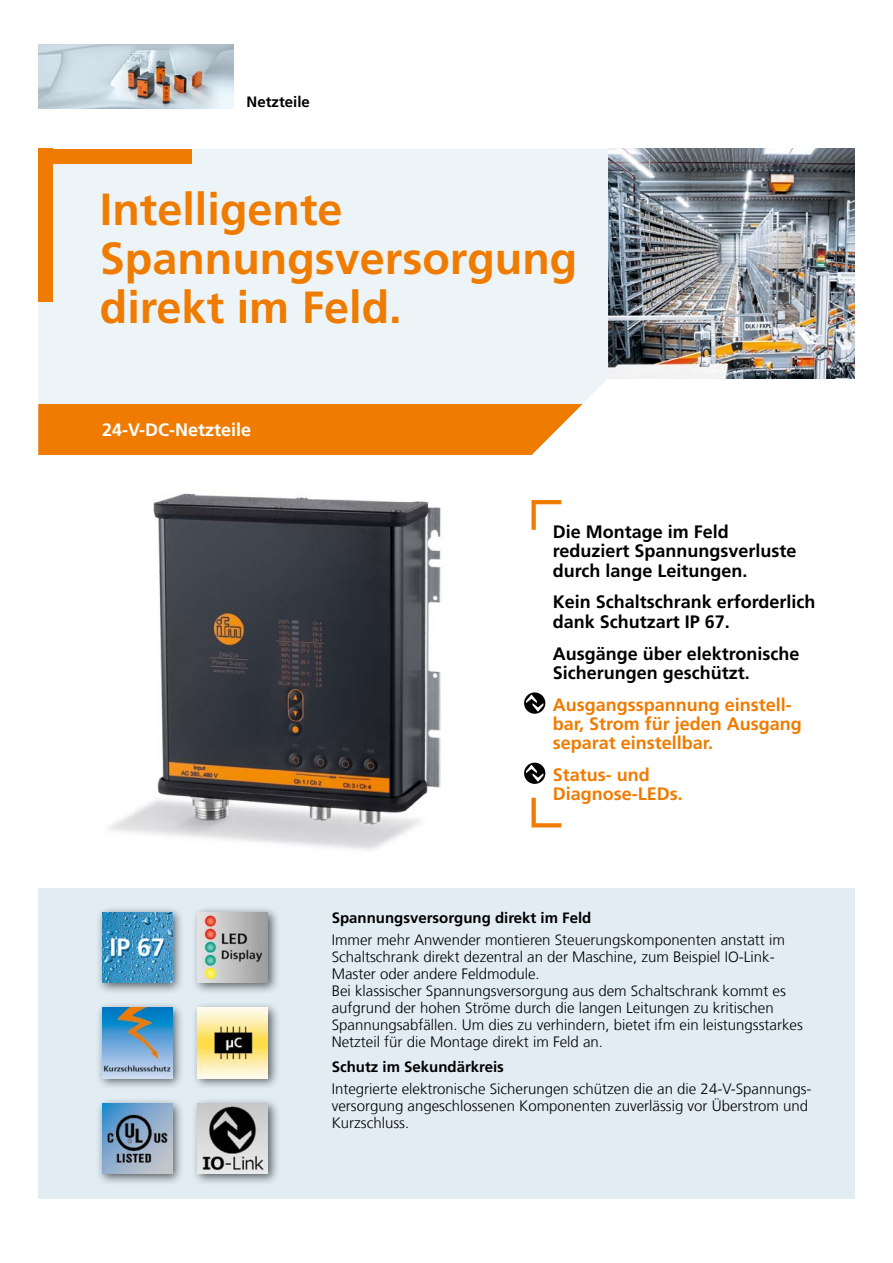
<style>
.page{position:relative;width:893px;height:1263px;background:#fff}
.page>*{position:absolute;margin:0;border:0;box-sizing:border-box;transform-origin:0 0}
.Box_Headline{font:700 45px/48.9px "Frutiger LT Com";color:#ef7c00}
.Features{font:700 18px/19.2px "Frutiger LT Com";color:#000}
.Features-2{font:700 18px/19.2px "Frutiger LT Com";color:#ef7c00}
.Box_Subheadline{font:700 18px "Frutiger LT Com";color:#fff}
.Fließtext{font:300 15px/17px "Frutiger LT Com";color:#000}
.Fließtext_Headline{font:700 15px "Frutiger LT Com";color:#000}
.Box_Produktgruppe{font:700 15px "Frutiger LT Com";color:#000}
</style>
<div class="page">
<img style="left:38px;top:493px;width:468px;height:396px">
<img style="left:608px;top:149px;width:247px;height:229px">
<div style="left:38px;top:889px;width:817px;height:310px;background:#e1ecf3"></div>
<div style="left:38px;top:149px;width:570px;height:255px;background:#edf4f8"></div>
<div style="left:38px;top:404px;width:545px;height:51px;background:#ef7c00"></div>
<div style="left:38px;top:149px;width:153px;height:15px;background:#ef7c00"></div>
<div style="left:38px;top:149px;width:15px;height:153px;background:#ef7c00"></div>
<img style="left:38px;top:45px;width:196px;height:63px">
<svg style="left:531px;top:500px;width:30px;height:30px"></svg>
<svg style="left:524px;top:692px;width:21px;height:22px"></svg>
<svg style="left:526px;top:694px;width:17px;height:18px"></svg>
<svg style="left:524px;top:763px;width:21px;height:21px"></svg>
<svg style="left:526px;top:764px;width:17px;height:18px"></svg>
<svg style="left:531px;top:798px;width:30px;height:29px"></svg>
<div style="left:192px;top:906px;width:88px;height:88px;background:#000;opacity:.6"></div>
<img style="left:198px;top:912px;width:70px;height:70px">
<div style="left:96px;top:1001px;width:89px;height:89px;background:#000;opacity:.6"></div>
<img style="left:102px;top:1008px;width:70px;height:70px">
<div style="left:192px;top:1001px;width:88px;height:89px;background:#000;opacity:.6"></div>
<img style="left:198px;top:1008px;width:70px;height:70px">
<div style="left:96px;top:1097px;width:89px;height:89px;background:#000;opacity:.6"></div>
<img style="left:102px;top:1103px;width:70px;height:71px">
<div style="left:96px;top:906px;width:89px;height:88px;background:#000;opacity:.6"></div>
<img style="left:102px;top:912px;width:70px;height:70px">
<div style="left:192px;top:1097px;width:88px;height:89px;background:#000;opacity:.6"></div>
<img style="left:198px;top:1103px;width:70px;height:71px">
<p class="Box_Produktgruppe" style="left:247px;top:93px;width:65px">Netzteile</p>
<p class="Box_Headline" style="left:100px;top:185px;width:479px">Intelligente<br>Spannungsversorgung direkt im Feld.</p>
<p class="Box_Subheadline" style="left:102px;top:419px;width:151px">24-V-DC-Netzteile</p>
<p class="Features" style="left:553px;top:522px;width:245px">Die Montage im Feld reduziert Spannungsverluste durch lange Leitungen.</p>
<p class="Features" style="left:553px;top:593px;width:264px">Kein Schaltschrank erforderlich dank Schutzart IP 67.</p>
<p class="Features" style="left:553px;top:644px;width:248px">Ausgänge über elektronische<br>Sicherungen geschützt.</p>
<p class="Features-2" style="left:553px;top:695px;width:251px">Ausgangsspannung einstell&shy;bar, Strom für jeden Ausgang separat einstellbar.</p>
<p class="Features-2" style="left:553px;top:765px;width:131px">Status- und<br>Diagnose-LEDs.</p>
<p class="Fließtext_Headline" style="left:332px;top:909px;width:261px">Spannungsversorgung direkt im Feld</p>
<p class="Fließtext" style="left:332px;top:931px;width:473px">Immer mehr Anwender montieren Steuerungskomponenten anstatt im Schaltschrank direkt dezentral an der Maschine, zum Beispiel IO-Link-Master oder andere Feldmodule.<br>Bei klassischer Spannungsversorgung aus dem Schaltschrank kommt es aufgrund der hohen Ströme durch die langen Leitungen zu kritischen Spannungsabfällen. Um dies zu verhindern, bietet ifm ein leistungsstarkes Netzteil für die Montage direkt im Feld an.</p>
<p class="Fließtext_Headline" style="left:332px;top:1058px;width:174px">Schutz im Sekundärkreis</p>
<p class="Fließtext" style="left:332px;top:1080px;width:481px">Integrierte elektronische Sicherungen schützen die an die 24-V-Spannungs&shy;versorgung angeschlossenen Komponenten zuverlässig vor Überstrom und<br>Kurzschluss.</p>
</div>
